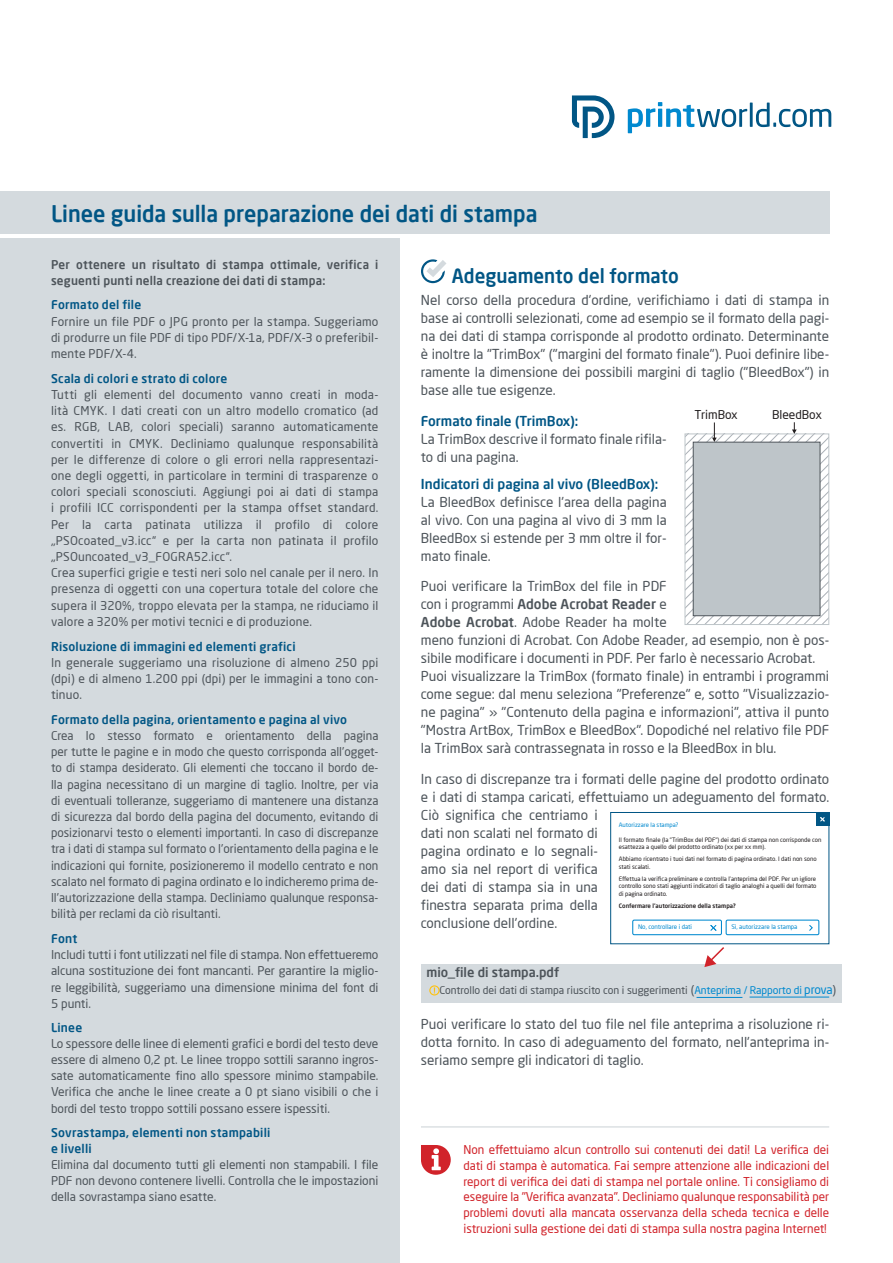
<style>
.page{position:relative;width:893px;height:1263px;background:#fff}
.page>*{position:absolute;margin:0;border:0;box-sizing:border-box;transform-origin:0 0}
.t1{font:500 22.5px "Neo Sans Pro";color:#015685;scale:.96 1}
.t2{font:500 19.5px "Neo Sans Pro";color:#015685;scale:.96 1}
.t3{font:13.5px/18px "Neo Sans Pro";color:#4d545a;text-align:justify}
.t4{font:500 13.5px "Neo Sans Pro";color:#015685}
.t5{font:500 12.9px "Neo Sans Pro";color:#4d545a}
.t6{font:12px/16.2px "Neo Sans Pro";letter-spacing:.01em;color:#4d545a;text-align:justify}
.t7{font:12px/15.8px "Neo Sans Pro";color:#d1232a;text-align:justify}
.t8{font:500 12px/16.2px "Neo Sans Pro";letter-spacing:.02em;color:#015685}
.t9{font:500 12px/16.2px "Neo Sans Pro";letter-spacing:.02em;color:#4d545a}
.t10{font:12px "Neo Sans Pro";color:#231f20}
.t11{font:10.5px "Neo Sans Pro";color:#4d545a}
.t12{font:6.15px "Neo Sans Pro";color:#0089cf}
.t13{font:6px/7.5px "Neo Sans Pro";color:#231f20}
.t14{font:500 6px "Neo Sans Pro";color:#231f20}
.t15{font:6px "Neo Sans Pro";color:#0089cf}
.s1{font-weight:500}
.s2{font-size:12px}
.s3{color:#0089cf}
.s4{font-size:12px;color:#0089cf}
</style>
<div class="page">
<div style="left:0;top:191px;width:829px;height:43px;background:#d4dade"></div>
<svg style="left:421px;top:259px;width:25px;height:24px"></svg>
<svg style="left:421px;top:1145px;width:30px;height:30px"></svg>
<div style="left:0;top:238px;width:400px;height:1025px;background:#d4dade"></div>
<div style="left:610px;top:812px;width:219px;height:132px;background:#fff;border:1px solid #015685"></div>
<div style="left:816px;top:812px;width:13px;height:14px;background:#015685"></div>
<svg style="left:820px;top:817px;width:5px;height:5px"></svg>
<div style="left:632px;top:919px;width:90px;height:16px;border:1px solid #0089cf"></div>
<div style="left:726px;top:919px;width:93px;height:16px;border:1px solid #0089cf"></div>
<svg style="left:710px;top:925px;width:7px;height:6px"></svg>
<svg style="left:809px;top:925px;width:4px;height:6px"></svg>
<hr style="left:421px;top:1126px;width:408px;height:2px;background:#dce0e3">
<svg style="left:628px;top:102px;width:203px;height:31px"></svg>
<svg style="left:572px;top:96px;width:42px;height:42px"></svg>
<svg style="left:685px;top:422px;width:144px;height:202px"></svg>
<div style="left:421px;top:964px;width:421px;height:38px;background:#d4dade"></div>
<div style="left:429px;top:985px;width:11px;height:10px;border:1px solid #fec210;border-radius:50%"></div>
<hr style="left:696px;top:997px;width:46px;height:1px;background:#0089cf">
<hr style="left:750px;top:997px;width:79px;height:1px;background:#0089cf">
<svg style="left:704px;top:947px;width:20px;height:20px"></svg>
<h1 class="t1" style="left:51px;top:200px;width:508px">Linee guida sulla preparazione dei dati di stampa</h1>
<p class="t9" style="left:51px;top:256px;width:329px">Per ottenere un risultato di stampa ottimale, verifica i seguenti punti nella creazione dei dati di stampa:</p>
<p class="t8" style="left:51px;top:297px;width:92px">Formato del file</p>
<p class="t6" style="left:51px;top:313px;width:329px">Fornire un file PDF o JPG pronto per la stampa. Suggeriamo di produrre un file PDF di tipo PDF/X-1a, PDF/X-3 o preferibil&shy;mente PDF/X-4.</p>
<p class="t8" style="left:51px;top:370px;width:178px">Scala di colori e strato di colore</p>
<p class="t6" style="left:51px;top:386px;width:329px;text-align:left">Tutti gli elementi del documento vanno creati in moda&shy;lità CMYK. I dati creati con un altro modello cromatico (ad es. RGB, LAB, colori speciali) saranno automaticamente convertiti in CMYK. Decliniamo qualunque responsabilità per le differenze di colore o gli errori nella rappresentazi&shy;one degli oggetti, in particolare in termini di trasparenze o colori speciali sconosciuti. Aggiungi poi ai dati di stampa i profili ICC corrispondenti per la stampa offset standard.<br>Per la carta patinata utilizza il profilo di colore „PSOcoated_v3.icc“ e per la carta non patinata il profilo „PSOuncoated_v3_FOGRA52.icc“.<br>Crea superfici grigie e testi neri solo nel canale per il nero. In presenza di oggetti con una copertura totale del colore che supera il 320%, troppo elevata per la stampa, ne riduciamo il valore a 320% per motivi tecnici e di produzione.</p>
<p class="t8" style="left:51px;top:638px;width:246px">Risoluzione di immagini ed elementi grafici</p>
<p class="t6" style="left:51px;top:654px;width:329px">In generale suggeriamo una risoluzione di almeno 250 ppi (dpi) e di almeno 1.200 ppi (dpi) per le immagini a tono con&shy;tinuo.</p>
<p class="t8" style="left:51px;top:711px;width:298px">Formato della pagina, orientamento e pagina al vivo</p>
<p class="t6" style="left:51px;top:727px;width:329px">Crea lo stesso formato e orientamento della pagina per tutte le pagine e in modo che questo corrisponda all'ogget&shy;to di stampa desiderato. Gli elementi che toccano il bordo de&shy;lla pagina necessitano di un margine di taglio. Inoltre, per via di eventuali tolleranze, suggeriamo di mantenere una distanza di sicurezza dal bordo della pagina del documento, evitando di posizionarvi testo o elementi importanti. In caso di discrepanze tra i dati di stampa sul formato o l'orientamento della pagina e le indicazioni qui fornite, posizioneremo il modello centrato e non scalato nel formato di pagina ordinato e lo indicheremo prima de&shy;ll'autorizzazione della stampa. Decliniamo qualunque responsa&shy;bilità per reclami da ciò risultanti.</p>
<p class="t8" style="left:51px;top:930px;width:28px">Font</p>
<p class="t6" style="left:51px;top:946px;width:329px">Includi tutti i font utilizzati nel file di stampa. Non effettueremo alcuna sostituzione dei font mancanti. Per garantire la miglio&shy;re leggibilità, suggeriamo una dimensione minima del font di 5 punti.</p>
<p class="t8" style="left:51px;top:1019px;width:33px">Linee</p>
<p class="t6" style="left:51px;top:1035px;width:329px">Lo spessore delle linee di elementi grafici e bordi del testo deve essere di almeno 0,2 pt. Le linee troppo sottili saranno ingros&shy;sate automaticamente fino allo spessore minimo stampabile.<br>Verifica che anche le linee create a 0 pt siano visibili o che i bordi del testo troppo sottili possano essere ispessiti.</p>
<p class="t8" style="left:51px;top:1124px;width:221px">Sovrastampa, elementi non stampabili e livelli</p>
<p class="t6" style="left:51px;top:1156px;width:329px">Elimina dal documento tutti gli elementi non stampabili. I file PDF non devono contenere livelli. Controlla che le impostazioni della sovrastampa siano esatte.</p>
<h2 class="t2" style="left:452px;top:264px;width:238px">Adeguamento del formato</h2>
<p class="t3" style="left:421px;top:291px;width:410px">Nel corso della procedura d'ordine, verifichiamo i dati di stampa in base ai controlli selezionati, come ad esempio se il formato della pagi&shy;na dei dati di stampa corrisponde al prodotto ordinato. Determinante è inoltre la "TrimBox" ("margini del formato finale"). Puoi definire libe&shy;ramente la dimensione dei possibili margini di taglio ("BleedBox") in base alle tue esigenze.</p>
<p class="t4" style="left:421px;top:413px;width:159px">Formato finale (TrimBox):</p>
<p class="t3" style="left:421px;top:430px;width:247px">La TrimBox descrive il formato finale rifila&shy;to di una pagina.</p>
<p class="t4" style="left:421px;top:475px;width:239px">Indicatori di pagina al vivo (BleedBox):</p>
<p class="t3" style="left:421px;top:492px;width:247px">La BleedBox definisce l'area della pagina al vivo. Con una pagina al vivo di 3 mm la BleedBox si estende per 3 mm oltre il for&shy;mato finale.</p>
<p class="t3" style="left:421px;top:577px;width:410px;text-align:left">Puoi verificare la TrimBox del file in PDF<br>con i programmi <span class="s1">Adobe Acrobat Reader</span> e<br><span class="s1">Adobe Acrobat</span>. Adobe Reader ha molte<br>meno funzioni di Acrobat. Con Adobe Reader, ad esempio, non è pos&shy;sibile modificare i documenti in PDF. Per farlo è necessario Acrobat.<br>Puoi visualizzare la TrimBox (formato finale) in entrambi i programmi come segue: dal menu seleziona "Preferenze" e, sotto "Visualizzazio&shy;ne pagina" » "Contenuto della pagina e informazioni", attiva il punto "Mostra ArtBox, TrimBox e BleedBox". Dopodiché nel relativo file PDF la TrimBox sarà contrassegnata in rosso e la BleedBox in blu.</p>
<p class="t3" style="left:421px;top:770px;width:410px;text-align:left">In caso di discrepanze tra i formati delle pagine del prodotto ordinato e i dati di stampa caricati, effettuiamo un adeguamento del formato.<br>Ciò significa che centriamo i<br>dati non scalati nel formato di<br>pagina ordinato e lo segnali-<br>amo sia nel report di verifica<br>dei dati di stampa sia in una<br>finestra separata prima della<br>conclusione dell'ordine.</p>
<p class="t10" style="left:695px;top:408px;width:45px">TrimBox</p>
<p class="t10" style="left:772px;top:408px;width:51px">BleedBox</p>
<p class="t15" style="left:619px;top:821px;width:61px">Autorizzare la stampa?</p>
<p class="t13" style="left:619px;top:836px;width:204px">Il formato finale (la "TrimBox del PDF") dei dati di stampa non corrisponde con esattezza a quello del prodotto ordinato (xx per xx mm).</p>
<p class="t13" style="left:619px;top:855px;width:199px">Abbiamo ricentrato i tuoi dati nel formato di pagina ordinato. I dati non sono stati scalati.</p>
<p class="t13" style="left:619px;top:875px;width:199px;text-align:justify">Effettua la verifica preliminare e controlla l’anteprima del PDF. Per un igliore controllo sono stati aggiunti indicatori di taglio analoghi a quelli del formato di pagina ordinato.</p>
<p class="t14" style="left:619px;top:902px;width:118px">Confermare l'autorizzazione della stampa?</p>
<p class="t12" style="left:638px;top:923px;width:55px">No, controllare i dati</p>
<p class="t12" style="left:731px;top:923px;width:68px">Sì, autorizzare la stampa</p>
<p class="t5" style="left:426px;top:964px;width:134px">mio_file di stampa.pdf</p>
<p class="t11" style="left:439px;top:983px;width:398px">Controllo dei dati di stampa riuscito con i suggerimenti <span class="s2">(</span><span class="s3">Anteprima / Rapporto di</span> <span class="s4">prova</span><span class="s2">)</span></p>
<p class="t3" style="left:421px;top:1015px;width:410px">Puoi verificare lo stato del tuo file nel file anteprima a risoluzione ri&shy;dotta fornito. In caso di adeguamento del formato, nell'anteprima in&shy;seriamo sempre gli indicatori di taglio.</p>
<p class="t7" style="left:463px;top:1142px;width:367px">Non effettuiamo alcun controllo sui contenuti dei dati! La verifica dei dati di stampa è automatica. Fai sempre attenzione alle indicazioni del report di verifica dei dati di stampa nel portale online. Ti consigliamo di eseguire la "Verifica avanzata". Decliniamo qualunque responsabilità per problemi dovuti alla mancata osservanza della scheda tecnica e delle istruzioni sulla gestione dei dati di stampa sulla nostra pagina Internet!</p>
</div>
